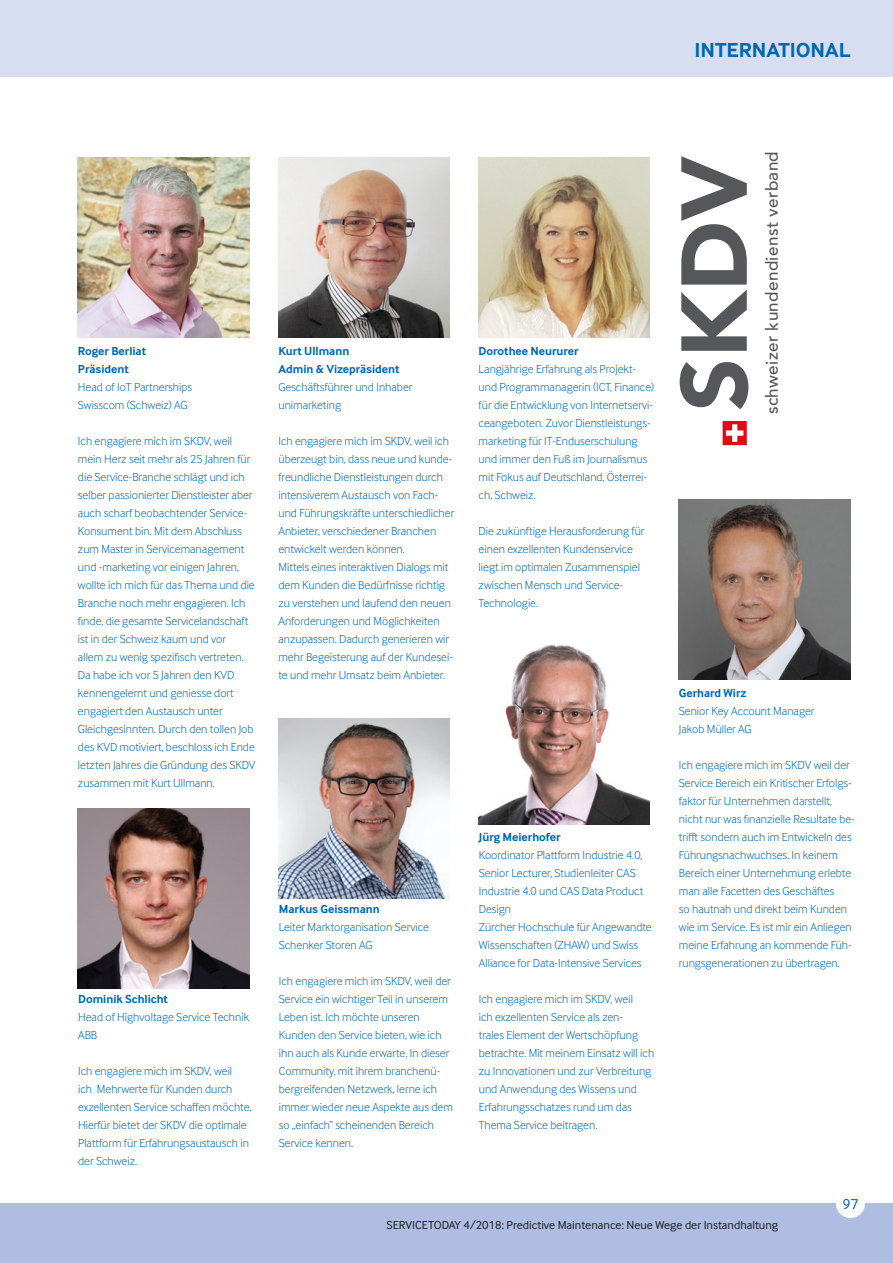
<style>
.page{position:relative;width:893px;height:1263px;background:#fff}
.page>*{position:absolute;margin:0;border:0;box-sizing:border-box;transform-origin:0 0}
.t1{font:900 92.4px "Avenir";color:#56575b}
.t2{font:700 21px "Inter Face";color:#0167b1}
.t3{font:500 17.1px "Avenir";letter-spacing:.02em;color:#56575b}
.t4{font:15px "Inter Face";color:#0167b1}
.t5{font:300 12px/18px "Inter Face";color:#0167b1}
.t6{font:700 12px/18px "Inter Face";color:#0167b1}
.t7{font:12px "Inter Face";color:#1d1d1b}
</style>
<div class="page">
<div style="left:0;top:1203px;width:893px;height:60px;background:#afbde2"></div>
<div style="left:0;top:0;width:893px;height:77px;background:#d8def2"></div>
<div style="left:836px;top:1189px;width:29px;height:29px;background:#fff;border-radius:50%"></div>
<img style="left:278px;top:157px;width:172px;height:180px">
<img style="left:78px;top:157px;width:171px;height:180px">
<img style="left:478px;top:644px;width:172px;height:180px">
<img style="left:478px;top:158px;width:172px;height:180px">
<img style="left:278px;top:719px;width:172px;height:180px">
<img style="left:78px;top:809px;width:171px;height:180px">
<svg style="left:723px;top:421px;width:24px;height:24px"></svg>
<img style="left:679px;top:499px;width:171px;height:180px">
<h2 class="t2" style="left:694px;top:38px;width:158px">INTERNATIONAL</h2>
<p class="t6" style="left:78px;top:342px;width:70px">Roger Berliat<br>Präsident</p>
<p class="t5" style="left:78px;top:378px;width:116px">Head of IoT Partnerships<br>Swisscom (Schweiz) AG</p>
<p class="t5" style="left:78px;top:432px;width:179px">Ich engagiere mich im SKDV, weil mein Herz seit mehr als 25 Jahren für die Service-Branche schlägt und ich selber passionierter Dienstleister aber auch scharf beobachtender Service-Konsument bin. Mit dem Abschluss zum Master in Servicemanagement und -marketing vor einigen Jahren, wollte ich mich für das Thema und die Branche noch mehr engagieren. Ich finde, die gesamte Servicelandschaft ist in der Schweiz kaum und vor<br>allem zu wenig spezifisch vertreten.<br>Da habe ich vor 5 Jahren den KVD kennengelernt und geniesse dort engagiert den Austausch unter Gleichgesinnten. Durch den tollen Job des KVD motiviert, beschloss ich Ende letzten Jahres die Gründung des SKDV zusammen mit Kurt Ullmann.</p>
<p class="t6" style="left:78px;top:990px;width:91px">Dominik Schlicht</p>
<p class="t5" style="left:78px;top:1008px;width:173px">Head of Highvoltage Service Technik<br>ABB</p>
<p class="t5" style="left:78px;top:1062px;width:175px">Ich engagiere mich im SKDV, weil<br>ich Mehrwerte für Kunden durch exzellenten Service schaffen möchte.<br>Hierfür bietet der SKDV die optimale<br>Plattform für Erfahrungsaustausch in der Schweiz.</p>
<p class="t6" style="left:278px;top:342px;width:123px">Kurt Ullmann<br>Admin &amp; Vizepräsident</p>
<p class="t5" style="left:278px;top:378px;width:135px">Geschäftsführer und Inhaber unimarketing</p>
<p class="t5" style="left:278px;top:432px;width:177px">Ich engagiere mich im SKDV, weil ich überzeugt bin, dass neue und kunde&shy;freundliche Dienstleistungen durch intensiverem Austausch von Fach&shy;und Führungskräfte unterschiedlicher Anbieter, verschiedener Branchen entwickelt werden können.<br>Mittels eines interaktiven Dialogs mit dem Kunden die Bedürfnisse richtig zu verstehen und laufend den neuen Anforderungen und Möglichkeiten anzupassen. Dadurch generieren wir mehr Begeisterung auf der Kundesei&shy;te und mehr Umsatz beim Anbieter.</p>
<p class="t6" style="left:479px;top:342px;width:102px">Dorothee Neururer</p>
<p class="t5" style="left:479px;top:360px;width:177px">Langjährige Erfahrung als Projekt&shy;und Programmanagerin (ICT, Finance) für die Entwicklung von Internetservi&shy;ceangeboten. Zuvor Dienstleistungs&shy;marketing für IT-Enduserschulung und immer den Fuß im Journalismus mit Fokus auf Deutschland, Österrei&shy;ch, Schweiz.</p>
<p class="t5" style="left:479px;top:522px;width:167px">Die zukünftige Herausforderung für einen exzellenten Kundenservice liegt im optimalen Zusammenspiel zwischen Mensch und Service-<br>Technologie.</p>
<p class="t6" style="left:279px;top:900px;width:102px">Markus Geissmann</p>
<p class="t5" style="left:279px;top:918px;width:152px">Leiter Marktorganisation Service<br>Schenker Storen AG</p>
<p class="t5" style="left:279px;top:972px;width:176px">Ich engagiere mich im SKDV, weil der<br>Service ein wichtiger Teil in unserem<br>Leben ist. Ich möchte unseren<br>Kunden den Service bieten, wie ich ihn auch als Kunde erwarte. In dieser<br>Community, mit ihrem branchenü&shy;bergreifenden Netzwerk, lerne ich immer wieder neue Aspekte aus dem so „einfach“ scheinenden Bereich<br>Service kennen.</p>
<p class="t6" style="left:479px;top:828px;width:83px">Jürg Meierhofer</p>
<p class="t5" style="left:479px;top:846px;width:174px">Koordinator Plattform Industrie 4.0,<br>Senior Lecturer, Studienleiter CAS<br>Industrie 4.0 und CAS Data Product<br>Design<br>Zürcher Hochschule für Angewandte<br>Wissenschaften (ZHAW) und Swiss<br>Alliance for Data-Intensive Services</p>
<p class="t5" style="left:479px;top:990px;width:177px">Ich engagiere mich im SKDV, weil<br>ich exzellenten Service als zen-<br>trales Element der Wertschöpfung betrachte. Mit meinem Einsatz will ich zu Innovationen und zur Verbreitung und Anwendung des Wissens und<br>Erfahrungsschatzes rund um das<br>Thema Service beitragen.</p>
<h1 class="t1" style="left:635px;top:411px;width:257px;rotate:-90deg">SKDV</h1>
<h3 class="t3" style="left:757px;top:414px;width:265px;rotate:-90deg">schweizer kundendienst verband</h3>
<p class="t6" style="left:679px;top:684px;width:69px">Gerhard Wirz</p>
<p class="t5" style="left:679px;top:702px;width:137px">Senior Key Account Manager<br>Jakob Müller AG</p>
<p class="t5" style="left:679px;top:756px;width:178px">Ich engagiere mich im SKDV weil der Service Bereich ein Kritischer Erfolgs&shy;faktor für Unternehmen darstellt, nicht nur was finanzielle Resultate be&shy;trifft sondern auch im Entwickeln des Führungsnachwuchses. In keinem Bereich einer Unternehmung erlebte man alle Facetten des Geschäftes<br>so hautnah und direkt beim Kunden wie im Service. Es ist mir ein Anliegen meine Erfahrung an kommende Füh&shy;rungsgenerationen zu übertragen.</p>
<p class="t4" style="left:842px;top:1195px;width:18px">97</p>
<p class="t7" style="left:387px;top:1218px;width:393px">SERVICETODAY 4/2018: Predictive Maintenance: Neue Wege der Instandhaltung</p>
</div>
